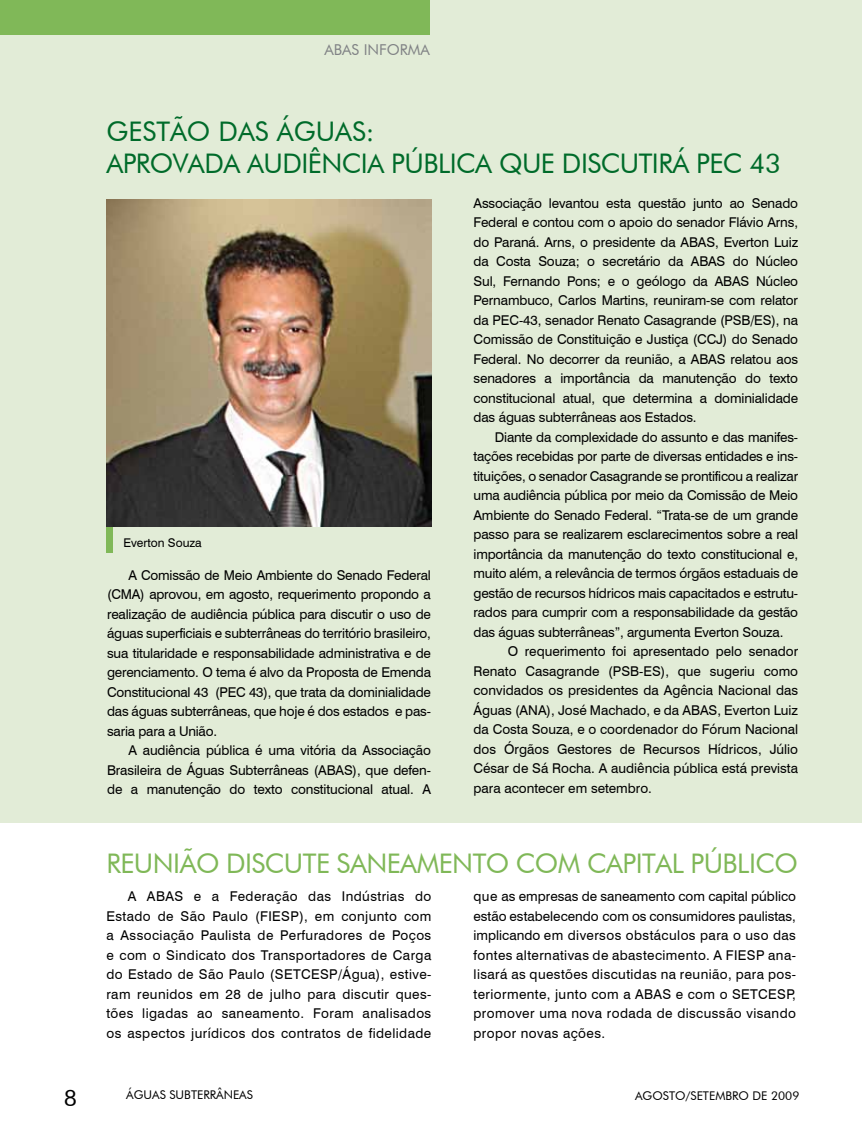
<style>
.page{position:relative;width:862px;height:1136px;background:#fff}
.page>*{position:absolute;margin:0;border:0;box-sizing:border-box;transform-origin:0 0}
.t1{font:27px/32.4px "Futura BT";letter-spacing:-.02em;color:#006b2a}
.t2{font:27px "Futura BT";letter-spacing:-.02em;color:#80b858}
.t3{font:22.5px "Futura BT";color:#000}
.t4{font:15px "Futura BT";color:#808285}
.t5{font:13.5px/19.5px "Swiss 721 BT";letter-spacing:-.01em;color:#000;text-align:justify}
.t6{font:12px "Futura BT";color:#000}
.t7{font:12px "Swiss 721 BT";color:#000}
</style>
<div class="page">
<div style="left:0;top:0;width:861px;height:822px;background:#e2ecd7"></div>
<div style="left:106px;top:526px;width:7px;height:27px;background:#80b858"></div>
<div style="left:0;top:0;width:429px;height:34px;background:#80b858"></div>
<img style="left:106px;top:200px;width:325px;height:326px">
<p class="t4" style="left:324px;top:40px;width:107px">ABAS INFORMA</p>
<h1 class="t1" style="left:106px;top:115px;width:676px">GESTÃO DAS ÁGU AS:<br>APROVADA AU DI ÊN CIA PÚBLI CA QU E DISCUTI RÁ PEC 43</h1>
<p class="t7" style="left:123px;top:535px;width:80px">Everton Souza</p>
<p class="t5" style="left:107px;top:565px;width:325px;text-indent:21px">A Comissão de Meio Ambiente do Senado Federal (CMA) aprovou, em agosto, requerimento propondo a realização de audiência pública para discutir o uso de águas superficiais e subterrâneas do território brasileiro, sua titularidade e responsabilidade administrativa e de gerenciamento. O tema é alvo da Proposta de Emenda Constitucional 43 (PEC 43), que trata da dominialidade das águas subterrâneas, que hoje é dos estados e pas&shy;saria para a União.</p>
<p class="t5" style="left:107px;top:740px;width:325px;text-indent:21px">A audiência pública é uma vitória da Associação Brasileira de Águas Subterrâneas (ABAS), que defen&shy;de a manutenção do texto constitucional atual. A</p>
<p class="t5" style="left:473px;top:193px;width:326px">Associação levantou esta questão junto ao Senado Federal e contou com o apoio do senador Flávio Arns, do Paraná. Arns, o presidente da ABAS, Everton Luiz da Costa Souza; o secretário da ABAS do Núcleo Sul, Fernando Pons; e o geólogo da ABAS Núcleo Pernambuco, Carlos Martins, reuniram-se com relator da PEC-43, senador Renato Casagrande (PSB/ES), na Comissão de Constituição e Justiça (CCJ) do Senado Federal. No decorrer da reunião, a ABAS relatou aos senadores a importância da manutenção do texto constitucional atual, que determina a dominialidade das águas subterrâneas aos Estados.</p>
<p class="t5" style="left:473px;top:427px;width:326px;text-indent:21px">Diante da complexidade do assunto e das manifes&shy;tações recebidas por parte de diversas entidades e ins&shy;tituições, o senador Casagrande se prontificou a realizar uma audiência pública por meio da Comissão de Meio Ambiente do Senado Federal. “Trata-se de um grande passo para se realizarem esclarecimentos sobre a real importância da manutenção do texto constitucional e, muito além, a relevância de termos órgãos estaduais de gestão de recursos hídricos mais capacitados e estrutu&shy;rados para cumprir com a responsabilidade da gestão das águas subterrâneas”, argumenta Everton Souza.</p>
<p class="t5" style="left:473px;top:641px;width:326px;text-indent:34px">O requerimento foi apresentado pelo senador Renato Casagrande (PSB-ES), que sugeriu como convidados os presidentes da Agência Nacional das Águas (ANA), José Machado, e da ABAS, Everton Luiz da Costa Souza, e o coordenador do Fórum Nacional dos Órgãos Gestores de Recursos Hídricos, Júlio César de Sá Rocha. A audiência pública está prevista para acontecer em setembro.</p>
<h1 class="t2" style="left:106px;top:847px;width:692px">REUNIÃO DI SCUTE SAN EAMENTO COM CAPITAL PÚBLI CO</h1>
<p class="t5" style="left:106px;top:886px;width:326px;text-indent:21px">A ABAS e a Federação das Indústrias do Estado de São Paulo (FIESP), em conjunto com a Associação Paulista de Perfuradores de Poços e com o Sindicato dos Transportadores de Carga do Estado de São Paulo (SETCESP/Água), estive&shy;ram reunidos em 28 de julho para discutir ques&shy;tões ligadas ao saneamento. Foram analisados os aspectos jurídicos dos contratos de fidelidade</p>
<p class="t5" style="left:473px;top:886px;width:324px">que as empresas de saneamento com capital público estão estabelecendo com os consumidores paulistas, implicando em diversos obstáculos para o uso das fontes alternativas de abastecimento. A FIESP ana&shy;lisará as questões discutidas na reunião, para pos&shy;teriormente, junto com a ABAS e com o SETCESP, promover uma nova rodada de discussão visando propor novas ações.</p>
<h2 class="t3" style="left:64px;top:1084px;width:15px">8</h2>
<p class="t6" style="left:126px;top:1087px;width:66px">ÁGUAS SUBTERR</p>
<p class="t6" style="left:216px;top:1087px;width:24px">ÂNEAS</p>
<p class="t6" style="left:634px;top:1087px;width:166px">AGOSTO/SETEMBRO DE 2009</p>
</div>
